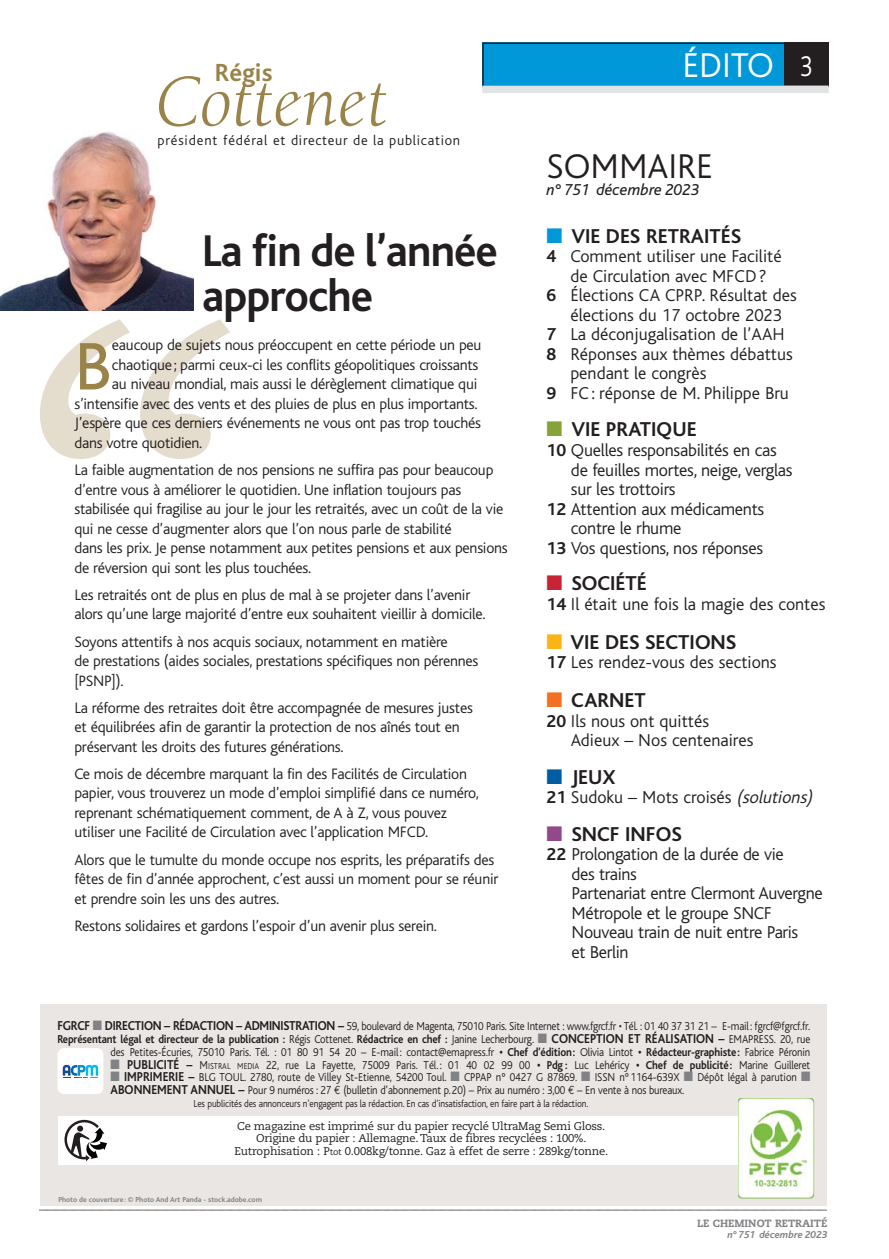
<style>
.page{position:relative;width:889px;height:1259px;background:#fff}
.page>*{position:absolute;margin:0;border:0;box-sizing:border-box;transform-origin:0 0}
.t1{font:italic 677.7px "Berkeley";color:#e4dccc}
.t2{font:italic 74.4px "Berkeley";color:#9a8348}
.t3{font:70.2px "Bliss";color:#9a8348}
.t4{font:700 46.5px/45px "Bliss";letter-spacing:-.02em;color:#231f20}
.t5{font:300 36px "Bliss";color:#231f20}
.t6{font:300 36px "Bliss";color:#fff}
.t7{font:700 25.95px "Bliss";color:#9a8348}
.t8{font:700 21px "Bliss";color:#231f20}
.t9{font:300 18px/19.5px "Bliss";letter-spacing:-.005em;color:#231f20}
.t10{font:italic 16.5px "Bliss";color:#231f20}
.t11{font:300 15.75px/19.5px "Bliss";letter-spacing:-.015em;color:#231f20}
.t12{font:300 14.4px "Bliss";letter-spacing:.05em;color:#231f20}
.t13{font:300 12px/12.8px "Bliss";letter-spacing:-.015em;color:#231f20;text-align:right;scale:.9 1}
.t14{font:11.25px/12.8px "Caecilia";letter-spacing:-.02em;color:#231f20;text-align:center}
.t15{font:300 10.5px "Bliss";letter-spacing:-.015em;color:#231f20;scale:.9 1}
.t16{font:800 10.5px "Caecilia";color:#808285}
.t17{font:italic 700 10.5px "Bliss";color:#808285}
.t18{font:700 7.5px "Bliss";color:#808285}
.s1{font-size:30px}
.s2{color:#0098d8}
.s3{font-weight:700}
.s4{color:#85a339}
.s5{color:#c92434}
.s6{color:#fcb315}
.s7{color:#f36f21}
.s8{color:#005da3}
.s9{font-style:italic}
.s10{color:#91498b}
.s11{font-weight:700;font-size:13.5px}
.s12{color:#808285}
.s13{font-size:9px}
.s14{font-family:"Euro Mono";font-weight:400}
</style>
<div class="page">
<svg style="left:39px;top:1209px;width:788px;height:1px"></svg>
<div style="left:482px;top:43px;width:346px;height:44px;background:#0098d8"></div>
<div style="left:482px;top:43px;width:346px;height:44px;border:2px solid #231f20"></div>
<div style="left:784px;top:43px;width:44px;height:44px;background:#231f20"></div>
<div style="left:482px;top:86px;width:346px;height:7px;background:#e2e3e4"></div>
<img style="left:0;top:131px;width:193px;height:179px">
<div style="left:40px;top:1004px;width:787px;height:201px;background:#eae6e4"></div>
<div style="left:58px;top:1115px;width:716px;height:49px;background:#fff"></div>
<svg style="left:64px;top:1119px;width:43px;height:42px"></svg>
<img style="left:738px;top:1098px;width:76px;height:100px">
<img style="left:738px;top:1115px;width:36px;height:49px">
<div style="left:57px;top:1048px;width:46px;height:46px;background:#fff;border-radius:6px"></div>
<svg style="left:63px;top:1065px;width:35px;height:11px"></svg>
<h3 class="t7" style="left:215px;top:62px;width:59px">Régis</h3>
<h2 class="t2" style="left:154px;top:72px;width:234px">Cottenet</h2>
<p class="t12" style="left:157px;top:133px;width:304px">président fédéral et directeur de la publication</p>
<h3 class="t4" style="left:202px;top:232px;width:297px">La fin de l’année approche</h3>
<h1 class="t1" style="left:-8px;top:287px;width:240px">“</h1>
<h3 class="t3" style="left:74px;top:329px;width:39px">B</h3>
<p class="t11" style="left:112px;top:336px;width:371px">eaucoup de sujets nous préoccupent en cette période un peu</p>
<p class="t11" style="left:112px;top:355px;width:368px">chaotique; parmi ceux-ci les conflits géopolitiques croissants</p>
<p class="t11" style="left:112px;top:375px;width:367px">au niveau mondial, mais aussi le dérèglement climatique qui</p>
<p class="t11" style="left:74px;top:394px;width:405px">s’intensifie avec des vents et des pluies de plus en plus importants.</p>
<p class="t11" style="left:74px;top:414px;width:408px">J’espère que ces derniers événements ne vous ont pas trop touchés</p>
<p class="t11" style="left:74px;top:433px;width:129px">dans votre quotidien.</p>
<p class="t11" style="left:74px;top:461px;width:435px">La faible augmentation de nos pensions ne suffira pas pour beaucoup d’entre vous à améliorer le quotidien. Une inflation toujours pas stabilisée qui fragilise au jour le jour les retraités, avec un coût de la vie qui ne cesse d’augmenter alors que l’on nous parle de stabilité<br>dans les prix. Je pense notamment aux petites pensions et aux pensions de réversion qui sont les plus touchées.</p>
<p class="t11" style="left:74px;top:585px;width:413px">Les retraités ont de plus en plus de mal à se projeter dans l’avenir alors qu’une large majorité d’entre eux souhaitent vieillir à domicile.</p>
<p class="t11" style="left:74px;top:632px;width:405px">Soyons attentifs à nos acquis sociaux, notamment en matière<br>de prestations (aides sociales, prestations spécifiques non pérennes [PSNP]).</p>
<p class="t11" style="left:74px;top:698px;width:400px">La réforme des retraites doit être accompagnée de mesures justes et équilibrées afin de garantir la protection de nos aînés tout en préservant les droits des futures générations.</p>
<p class="t11" style="left:74px;top:764px;width:406px">Ce mois de décembre marquant la fin des Facilités de Circulation papier, vous trouverez un mode d’emploi simplifié dans ce numéro, reprenant schématiquement comment, de A à Z, vous pouvez utiliser une Facilité de Circulation avec l’application MFCD.</p>
<p class="t11" style="left:74px;top:850px;width:425px">Alors que le tumulte du monde occupe nos esprits, les préparatifs des fêtes de fin d’année approchent, c’est aussi un moment pour se réunir et prendre soin les uns des autres.</p>
<p class="t11" style="left:74px;top:916px;width:364px">Restons solidaires et gardons l’espoir d’un avenir plus serein.</p>
<h3 class="t6" style="left:682px;top:48px;width:131px">ÉDITO <span class="s1">3</span></h3>
<h3 class="t5" style="left:546px;top:148px;width:168px">SOMMAIRE</h3>
<p class="t10" style="left:546px;top:179px;width:154px">n° 751 décembre 2023</p>
<h3 class="t8" style="left:546px;top:228px;width:196px"><span class="s2">■</span> VIE DES RETRAITÉS</h3>
<p class="t9" style="left:546px;top:247px;width:236px"><span class="s3">4</span> Comment utiliser une Facilité</p>
<p class="t9" style="left:570px;top:267px;width:198px">de Circulation avec MFCD ?</p>
<p class="t9" style="left:546px;top:286px;width:252px"><span class="s3">6</span> Élections CA CPRP. Résultat des</p>
<p class="t9" style="left:570px;top:306px;width:213px">élections du 17 octobre 2023</p>
<p class="t9" style="left:546px;top:325px;width:240px"><span class="s3">7</span> La déconjugalisation de l’AAH</p>
<p class="t9" style="left:546px;top:345px;width:248px"><span class="s3">8</span> Réponses aux thèmes débattus</p>
<p class="t9" style="left:570px;top:364px;width:138px">pendant le congrès</p>
<p class="t9" style="left:546px;top:384px;width:244px"><span class="s3">9</span> FC: réponse de M. Philippe Bru</p>
<h3 class="t8" style="left:546px;top:421px;width:152px"><span class="s4">■</span> VIE PRATIQUE</h3>
<p class="t9" style="left:546px;top:441px;width:232px"><span class="s3">10</span> Quelles responsabilités en cas</p>
<p class="t9" style="left:571px;top:460px;width:223px">de feuilles mortes, neige, verglas</p>
<p class="t9" style="left:571px;top:480px;width:106px">sur les trottoirs</p>
<p class="t9" style="left:546px;top:499px;width:219px"><span class="s3">12</span> Attention aux médicaments</p>
<p class="t9" style="left:571px;top:519px;width:112px">contre le rhume</p>
<p class="t9" style="left:546px;top:538px;width:218px"><span class="s3">13</span> Vos questions, nos réponses</p>
<h3 class="t8" style="left:546px;top:575px;width:102px"><span class="s5">■</span> SOCIÉTÉ</h3>
<p class="t9" style="left:546px;top:594px;width:280px"><span class="s3">14</span> Il était une fois la magie des contes</p>
<h3 class="t8" style="left:546px;top:634px;width:191px"><span class="s6">■</span> VIE DES SECTIONS</h3>
<p class="t9" style="left:546px;top:653px;width:231px"><span class="s3">17</span> Les rendez-vous des sections</p>
<h3 class="t8" style="left:546px;top:692px;width:101px"><span class="s7">■</span> CARNET</h3>
<p class="t9" style="left:571px;top:711px;width:184px;text-indent:-24px"><span class="s3">20</span> Ils nous ont quittés<br>Adieux – Nos centenaires</p>
<h3 class="t8" style="left:546px;top:769px;width:71px"><span class="s8">■</span> JEUX</h3>
<p class="t9" style="left:546px;top:788px;width:271px"><span class="s3">21</span> Sudoku – Mots croisés <span class="s9">(solutions)</span></p>
<h3 class="t8" style="left:546px;top:826px;width:137px"><span class="s10">■</span> SNCF INFOS</h3>
<p class="t9" style="left:571px;top:845px;width:253px;text-indent:-25px"><span class="s3">22</span> Prolongation de la durée de vie<br>des trains<br>Partenariat entre Clermont Auvergne<br>Métropole et le groupe SNCF<br>Nouveau train de nuit entre Paris<br>et Berlin</p>
<p class="t13" style="left:57px;top:1020px;width:838px"><span class="s11">FGRCF</span> <span class="s12">■</span> <span class="s11">DIRECTION – RÉDACTION – ADMINISTRATION –</span> 59, boulevard de Magenta, 75010 Paris. Site Internet : www.fgrcf.fr • Tél. : 01 40 37 31 21 – E-mail: fgrcf@fgrcf.fr.<br><span class="s3">Représentant légal et directeur de la publication :</span> Régis Cottenet. <span class="s3">Rédactrice en chef :</span> Janine Lecherbourg. <span class="s12">■</span> <span class="s11">CONCEPTION ET RÉALISATION –</span> EMAPRESS. 20, rue des Petites-Écuries, 75010 Paris. Tél. : 01 80 91 54 20 – E-mail: contact@emapress.fr <span class="s3">• Chef d’édition:</span> Olivia Lintot <span class="s3">• Rédacteur-graphiste:</span> Fabrice Péronin</p>
<p class="t13" style="left:110px;top:1058px;width:779px"><span class="s12">■</span> <span class="s11">PUBLICITÉ –</span> M<span class="s13">ISTRAL MEDIA</span> 22, rue La Fayette, 75009 Paris. Tél.: 01 40 02 99 00 <span class="s3">• Pdg :</span> Luc Lehéricy <span class="s3">• Chef de publicité:</span> Marine Guilleret</p>
<p class="t13" style="left:110px;top:1071px;width:779px;text-align:left"><span class="s12">■</span> <span class="s11">IMPRIMERIE –</span> BLG TOUL. 2780, route de Villey St-Etienne, 54200 Toul. <span class="s12">■</span> CPPAP n° 0427 G 87869. <span class="s12">■</span> ISSN n° 1164-639X <span class="s12">■</span> Dépôt légal à parution <span class="s12">■<br></span><span class="s11">ABONNEMENT ANNUEL –</span> Pour 9 numéros : 27 <span class="s14">€</span> (bulletin d’abonnement p.20) – Prix au numéro : 3,00 <span class="s14">€</span> – En vente à nos bureaux.</p>
<p class="t15" style="left:194px;top:1098px;width:440px">Les publicités des annonceurs n’engagent pas la rédaction. En cas d’insatisfaction, en faire part à la rédaction.</p>
<p class="t14" style="left:234px;top:1120px;width:375px">Ce magazine est imprimé sur du papier recyclé UltraMag Semi Gloss.<br>Origine du papier : Allemagne. Taux de fibres recyclées : 100%.<br>Eutrophisation : P<span class="s13">tot</span> 0.008kg/tonne. Gaz à effet de serre : 289kg/tonne.</p>
<p class="t18" style="left:58px;top:1196px;width:205px">Photo de couverture : © Photo And Art Panda - stock.adobe.com</p>
<p class="t16" style="left:697px;top:1218px;width:132px">LE CHEMINOT RETRAITÉ</p>
<p class="t17" style="left:727px;top:1228px;width:101px">n° 751 décembre 2023</p>
</div>
